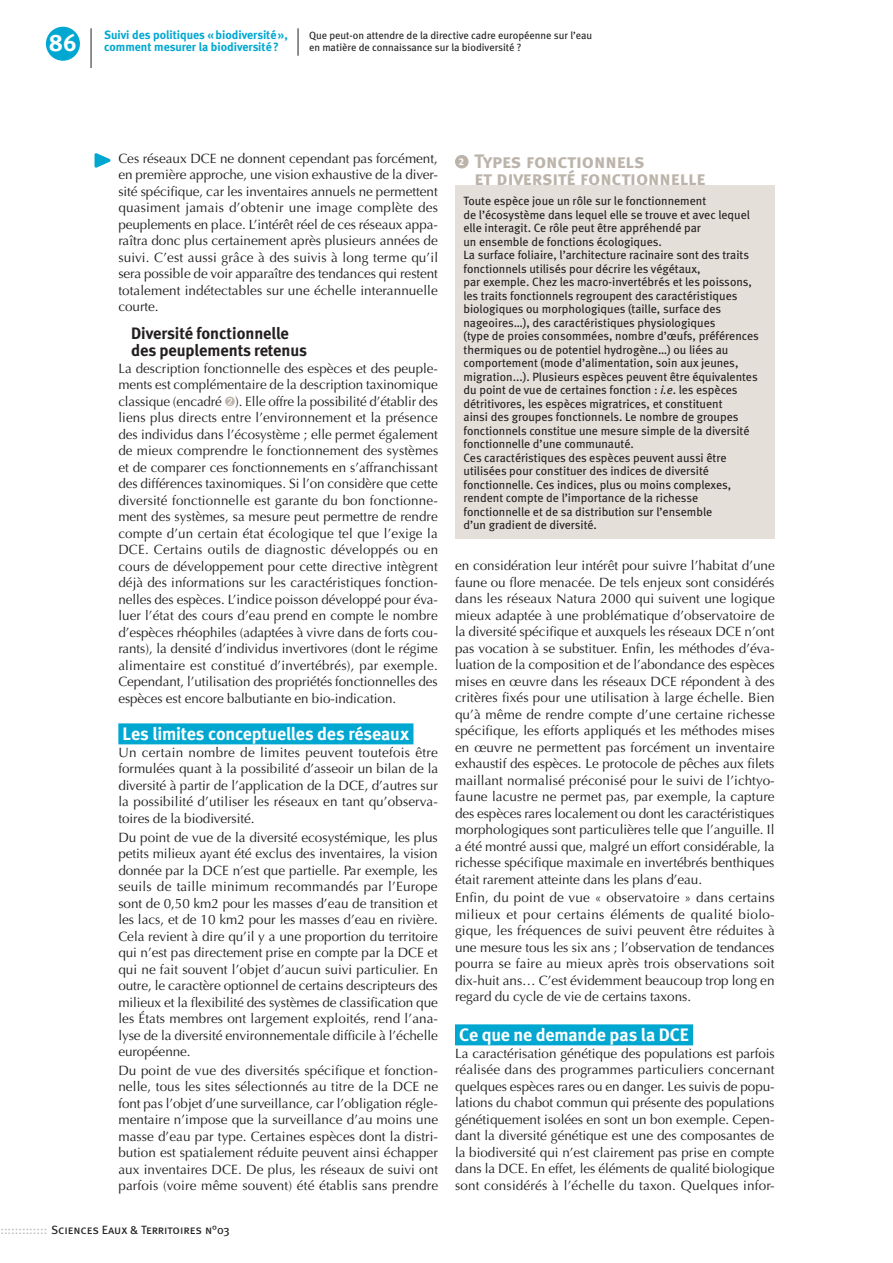
<style>
.page{position:relative;width:893px;height:1263px;background:#fff}
.page>*{position:absolute;margin:0;border:0;box-sizing:border-box;transform-origin:0 0}
.t1{font:24px "Meta Bold Caps Expert";color:#fff}
.t2{font:19.5px/17px "Meta Bold LF Caps";color:#bcb4ab}
.t3{font:18px "Meta Bold LF";letter-spacing:-.01em;color:#fff}
.t4{font:16.5px/17px "Meta Bold LF";color:#231f20}
.t5{font:13.5px/16.5px "Optima";letter-spacing:-.005em;color:#231f20;text-align:justify}
.t6{font:12px/13.5px "Meta Book LF";color:#231f20}
.t7{font:700 12px/12px "Meta";color:#00a7d1}
.t8{font:12px "Meta Book Caps";letter-spacing:-.005em;color:#231f20}
.t9{font:10.5px/12px "Meta Book LF";color:#231f20}
.s1{color:#bcb4ab}
.s2{font-style:italic}
.s3{color:#bcbdc0}
</style>
<div class="page">
<svg style="left:94px;top:153px;width:17px;height:15px"></svg>
<svg style="left:298px;top:28px;width:1px;height:28px"></svg>
<div style="left:118px;top:723px;width:295px;height:21px;background:#00a7d1"></div>
<div style="left:455px;top:1024px;width:238px;height:21px;background:#00a7d1"></div>
<div style="left:455px;top:185px;width:320px;height:354px;background:#e4e0d9"></div>
<div style="left:455px;top:155px;width:14px;height:13px;background:#bcb4ab;border-radius:50%"></div>
<div style="left:46px;top:27px;width:34px;height:34px;background:#00a7d1;border-radius:50%"></div>
<hr style="left:91px;top:28px;width:1px;height:40px;background:#231f20">
<h1 class="t1" style="left:49px;top:28px;width:29px">86</h1>
<p class="t7" style="left:104px;top:29px;width:185px">Suivi des politiques «biodiversité», comment mesurer la biodiversité?</p>
<p class="t9" style="left:309px;top:29px;width:285px">Que peut-on attendre de la directive cadre européenne sur l’eau en matière de connaissance sur la biodiversité ?</p>
<p class="t5" style="left:118px;top:150px;width:321px">Ces réseaux DCE ne donnent cependant pas forcément, en première approche, une vision exhaustive de la diver&shy;sité spécifique, car les inventaires annuels ne permettent quasiment jamais d’obtenir une image complète des peuplements en place. L’intérêt réel de ces réseaux appa&shy;raîtra donc plus certainement après plusieurs années de suivi. C’est aussi grâce à des suivis à long terme qu’il sera possible de voir apparaître des tendances qui restent totalement indétectables sur une échelle interannuelle courte.</p>
<p class="t4" style="left:131px;top:325px;width:178px">Diversité fonctionnelle des peuplements retenus</p>
<p class="t5" style="left:118px;top:360px;width:321px">La description fonctionnelle des espèces et des peuple&shy;ments est complémentaire de la description taxinomique classique (encadré <span class="s1">➋</span>). Elle offre la possibilité d’établir des liens plus directs entre l’environnement et la présence des individus dans l’écosystème ; elle permet également de mieux comprendre le fonctionnement des systèmes et de comparer ces fonctionnements en s’affranchissant des différences taxinomiques. Si l’on considère que cette diversité fonctionnelle est garante du bon fonctionne&shy;ment des systèmes, sa mesure peut permettre de rendre compte d’un certain état écologique tel que l’exige la DCE. Certains outils de diagnostic développés ou en cours de développement pour cette directive intègrent déjà des informations sur les caractéristiques fonction&shy;nelles des espèces. L’indice poisson développé pour éva&shy;luer l’état des cours d’eau prend en compte le nombre d’espèces rhéophiles (adaptées à vivre dans de forts cou&shy;rants), la densité d’individus invertivores (dont le régime alimentaire est constitué d’invertébrés), par exemple.<br>Cependant, l’utilisation des propriétés fonctionnelles des espèces est encore balbutiante en bio-indication.</p>
<h3 class="t3" style="left:123px;top:723px;width:288px">Les limites conceptuelles des réseaux</h3>
<p class="t5" style="left:118px;top:744px;width:321px">Un certain nombre de limites peuvent toutefois être formulées quant à la possibilité d’asseoir un bilan de la diversité à partir de l’application de la DCE, d’autres sur la possibilité d’utiliser les réseaux en tant qu’observa&shy;toires de la biodiversité.</p>
<p class="t5" style="left:118px;top:829px;width:321px">Du point de vue de la diversité ecosystémique, les plus petits milieux ayant été exclus des inventaires, la vision donnée par la DCE n’est que partielle. Par exemple, les seuils de taille minimum recommandés par l’Europe sont de 0,50 km2 pour les masses d’eau de transition et les lacs, et de 10 km2 pour les masses d’eau en rivière.<br>Cela revient à dire qu’il y a une proportion du territoire qui n’est pas directement prise en compte par la DCE et qui ne fait souvent l’objet d’aucun suivi particulier. En outre, le caractère optionnel de certains descripteurs des milieux et la flexibilité des systèmes de classification que les États membres ont largement exploités, rend l’ana&shy;lyse de la diversité environnementale difficile à l’échelle européenne.</p>
<p class="t5" style="left:118px;top:1062px;width:321px">Du point de vue des diversités spécifique et fonction&shy;nelle, tous les sites sélectionnés au titre de la DCE ne font pas l’objet d’une surveillance, car l’obligation régle&shy;mentaire n’impose que la surveillance d’au moins une masse d’eau par type. Certaines espèces dont la distri&shy;bution est spatialement réduite peuvent ainsi échapper aux inventaires DCE. De plus, les réseaux de suivi ont parfois (voire même souvent) été établis sans prendre</p>
<h2 class="t2" style="left:474px;top:153px;width:232px;text-indent:-16px"><sup>2</sup> Types fonctionnels<br>et diversité fonctionnelle</h2>
<p class="t6" style="left:463px;top:194px;width:297px">Toute espèce joue un rôle sur le fonctionnement<br>de l’écosystème dans lequel elle se trouve et avec lequel elle interagit. Ce rôle peut être appréhendé par<br>un ensemble de fonctions écologiques.<br>La surface foliaire, l’architecture racinaire sont des traits fonctionnels utilisés pour décrire les végétaux,<br>par exemple. Chez les macro-invertébrés et les poissons, les traits fonctionnels regroupent des caractéristiques biologiques ou morphologiques (taille, surface des nageoires…), des caractéristiques physiologiques<br>(type de proies consommées, nombre d’œufs, préférences thermiques ou de potentiel hydrogène…) ou liées au comportement (mode d’alimentation, soin aux jeunes, migration...). Plusieurs espèces peuvent être équivalentes du point de vue de certaines fonction : <span class="s2">i.e</span>. les espèces détritivores, les espèces migratrices, et constituent<br>ainsi des groupes fonctionnels. Le nombre de groupes fonctionnels constitue une mesure simple de la diversité fonctionnelle d’une communauté.<br>Ces caractéristiques des espèces peuvent aussi être utilisées pour constituer des indices de diversité fonctionnelle. Ces indices, plus ou moins complexes, rendent compte de l’importance de la richesse fonctionnelle et de sa distribution sur l’ensemble<br>d’un gradient de diversité.</p>
<p class="t5" style="left:455px;top:558px;width:321px">en considération leur intérêt pour suivre l’habitat d’une faune ou flore menacée. De tels enjeux sont considérés dans les réseaux Natura 2000 qui suivent une logique mieux adaptée à une problématique d’observatoire de la diversité spécifique et auxquels les réseaux DCE n’ont pas vocation à se substituer. Enfin, les méthodes d’éva&shy;luation de la composition et de l’abondance des espèces mises en œuvre dans les réseaux DCE répondent à des critères fixés pour une utilisation à large échelle. Bien qu’à même de rendre compte d’une certaine richesse spécifique, les efforts appliqués et les méthodes mises en œuvre ne permettent pas forcément un inventaire exhaustif des espèces. Le protocole de pêches aux filets maillant normalisé préconisé pour le suivi de l’ichtyo&shy;faune lacustre ne permet pas, par exemple, la capture des espèces rares localement ou dont les caractéristiques morphologiques sont particulières telle que l’anguille. Il a été montré aussi que, malgré un effort considérable, la richesse spécifique maximale en invertébrés benthiques était rarement atteinte dans les plans d’eau.</p>
<p class="t5" style="left:455px;top:890px;width:321px">Enfin, du point de vue « observatoire » dans certains milieux et pour certains éléments de qualité biolo&shy;gique, les fréquences de suivi peuvent être réduites à une mesure tous les six ans ; l’observation de tendances pourra se faire au mieux après trois observations soit dix-huit ans… C’est évidemment beaucoup trop long en regard du cycle de vie de certains taxons.</p>
<h3 class="t3" style="left:459px;top:1024px;width:231px">Ce que ne demande pas la DCE</h3>
<p class="t5" style="left:455px;top:1045px;width:321px">La caractérisation génétique des populations est parfois réalisée dans des programmes particuliers concernant quelques espèces rares ou en danger. Les suivis de popu&shy;lations du chabot commun qui présente des populations génétiquement isolées en sont un bon exemple. Cepen&shy;dant la diversité génétique est une des composantes de la biodiversité qui n’est clairement pas prise en compte dans la DCE. En effet, les éléments de qualité biologique sont considérés à l’échelle du taxon. Quelques infor-</p>
<p class="t8" style="left:0;top:1223px;width:231px"><span class="s3">:::::::::::::</span> Sciences Eaux &amp; Territoires n°03</p>
</div>
